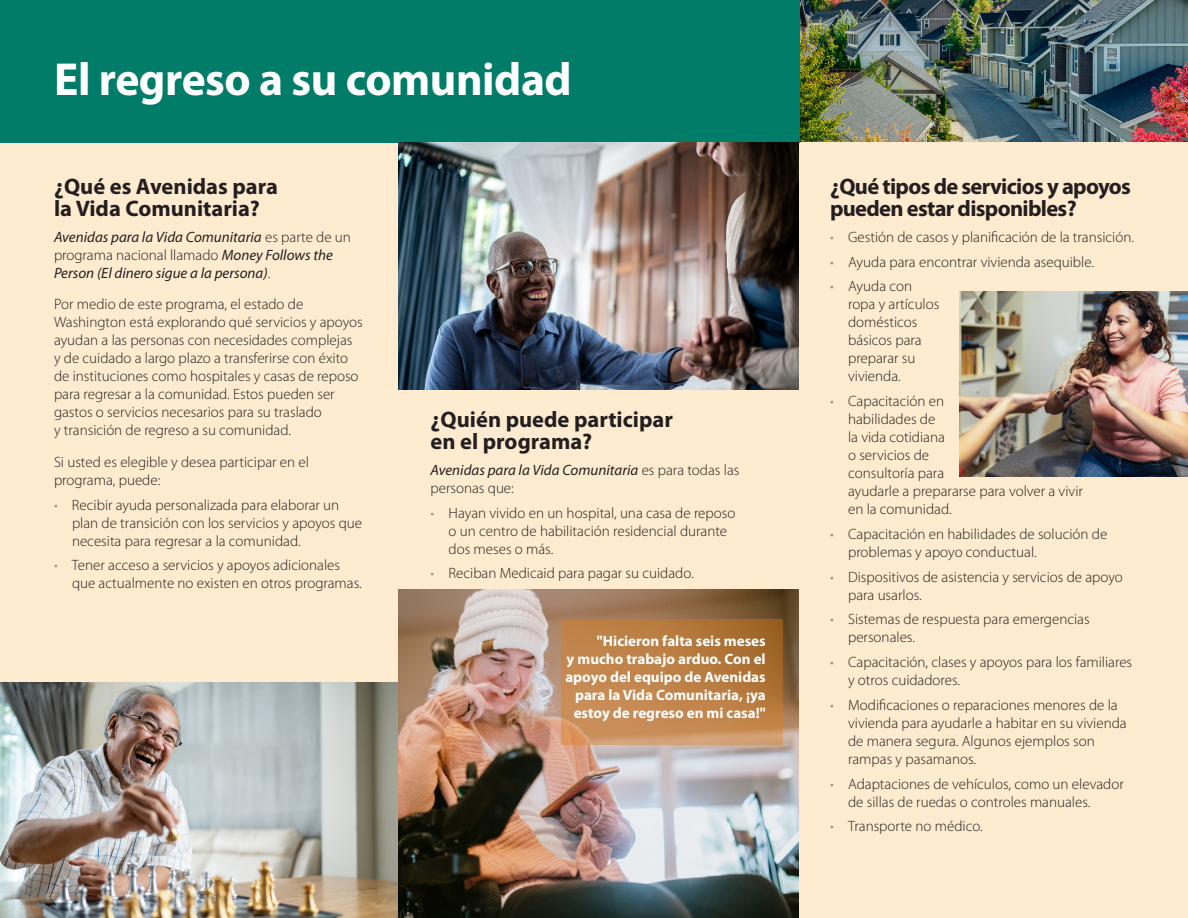
<style>
.page{position:relative;width:1188px;height:918px;background:#fff}
.page>*{position:absolute;margin:0;border:0;box-sizing:border-box;transform-origin:0 0}
.t1{font:700 46.5px "Myriad Pro";letter-spacing:-.01em;color:#fff}
.t2{font:700 22.5px/22.5px "Myriad Pro";letter-spacing:-.005em;color:#231f20}
.t3{font:700 22.5px/22.5px "Myriad Pro";letter-spacing:-.03em;color:#231f20}
.t4{font:300 15px/18px "Myriad Pro";color:#231f20}
.t5{font:italic 15px/18px "Myriad Pro";color:#231f20}
.t6{font:700 15px/18px "Myriad Pro";color:#fff;text-align:right}
.s1{font-weight:300;font-style:normal}
.s2{color:#939598}
</style>
<div class="page">
<img style="left:800px;top:0;width:388px;height:142px">
<div style="left:0;top:142px;width:1188px;height:776px;background:#ffecd0"></div>
<div style="left:0;top:0;width:800px;height:143px;background:#007c69"></div>
<img style="left:0;top:683px;width:398px;height:235px">
<img style="left:398px;top:143px;width:401px;height:247px">
<img style="left:398px;top:590px;width:401px;height:328px">
<svg style="left:561px;top:619px;width:222px;height:126px"></svg>
<img style="left:959px;top:291px;width:229px;height:185px">
<p class="t1" style="left:54px;top:49px;width:519px">El regreso a su comunidad</p>
<p class="t2" style="left:54px;top:174px;width:225px">¿Qué es Avenidas para la Vida Comunitaria?</p>
<p class="t5" style="left:54px;top:228px;width:298px">Avenidas para la Vida Comunitaria <span class="s1">es parte de un programa nacional llamado</span> Money Follows the<br>Person (El dinero sigue a la persona)<span class="s1">.</span></p>
<p class="t4" style="left:54px;top:296px;width:310px">Por medio de este programa, el estado de Washington está explorando qué servicios y apoyos ayudan a las personas con necesidades complejas<br>y de cuidado a largo plazo a transferirse con éxito de instituciones como hospitales y casas de reposo para regresar a la comunidad. Estos pueden ser gastos o servicios necesarios para su traslado<br>y transición de regreso a su comunidad.</p>
<p class="t4" style="left:54px;top:453px;width:256px">Si usted es elegible y desea participar en el programa, puede:</p>
<p class="t4" style="left:72px;top:496px;width:292px;text-indent:-18px"><span class="s2">•</span> Recibir ayuda personalizada para elaborar un plan de transición con los servicios y apoyos que necesita para regresar a la comunidad.</p>
<p class="t4" style="left:72px;top:557px;width:291px;text-indent:-18px"><span class="s2">•</span> Tener acceso a servicios y apoyos adicionales que actualmente no existen en otros programas.</p>
<p class="t2" style="left:431px;top:407px;width:244px">¿Quién puede participar en el programa?</p>
<p class="t5" style="left:431px;top:461px;width:310px">Avenidas para la Vida Comunitaria <span class="s1">es para todas las personas que:</span></p>
<p class="t4" style="left:449px;top:504px;width:288px;text-indent:-18px"><span class="s2">•</span> Hayan vivido en un hospital, una casa de reposo o un centro de habilitación residencial durante dos meses o más.</p>
<p class="t4" style="left:431px;top:565px;width:265px"><span class="s2">•</span> Reciban Medicaid para pagar su cuidado.</p>
<p class="t6" style="left:565px;top:631px;width:202px">"Hicieron falta seis meses<br>y mucho trabajo arduo. Con el apoyo del equipo de Avenidas para la Vida Comunitaria, ¡ya estoy de regreso en mi casa!"</p>
<p class="t3" style="left:830px;top:174px;width:302px">¿Qué tipos de servicios y apoyos pueden estar disponibles?</p>
<p class="t4" style="left:830px;top:228px;width:305px"><span class="s2">•</span> Gestión de casos y planificación de la transición.</p>
<p class="t4" style="left:830px;top:253px;width:266px"><span class="s2">•</span> Ayuda para encontrar vivienda asequible.</p>
<p class="t4" style="left:848px;top:278px;width:93px;text-indent:-18px"><span class="s2">•</span> Ayuda con ropa y artículos domésticos básicos para preparar su vivienda.</p>
<p class="t4" style="left:848px;top:392px;width:236px;text-indent:-18px"><span class="s2">•</span> Capacitación en<br>habilidades de<br>la vida cotidiana<br>o servicios de<br>consultoría para<br>ayudarle a prepararse para volver a vivir en la comunidad.</p>
<p class="t4" style="left:848px;top:525px;width:261px;text-indent:-18px"><span class="s2">•</span> Capacitación en habilidades de solución de problemas y apoyo conductual.</p>
<p class="t4" style="left:848px;top:568px;width:276px;text-indent:-18px"><span class="s2">•</span> Dispositivos de asistencia y servicios de apoyo para usarlos.</p>
<p class="t4" style="left:848px;top:611px;width:243px;text-indent:-18px"><span class="s2">•</span> Sistemas de respuesta para emergencias personales.</p>
<p class="t4" style="left:848px;top:653px;width:286px;text-indent:-18px"><span class="s2">•</span> Capacitación, clases y apoyos para los familiares y otros cuidadores.</p>
<p class="t4" style="left:848px;top:696px;width:280px;text-indent:-18px"><span class="s2">•</span> Modificaciones o reparaciones menores de la vivienda para ayudarle a habitar en su vivienda de manera segura. Algunos ejemplos son rampas y pasamanos.</p>
<p class="t4" style="left:848px;top:775px;width:277px;text-indent:-18px"><span class="s2">•</span> Adaptaciones de vehículos, como un elevador de sillas de ruedas o controles manuales.</p>
<p class="t4" style="left:830px;top:818px;width:154px"><span class="s2">•</span> Transporte no médico.</p>
</div>
